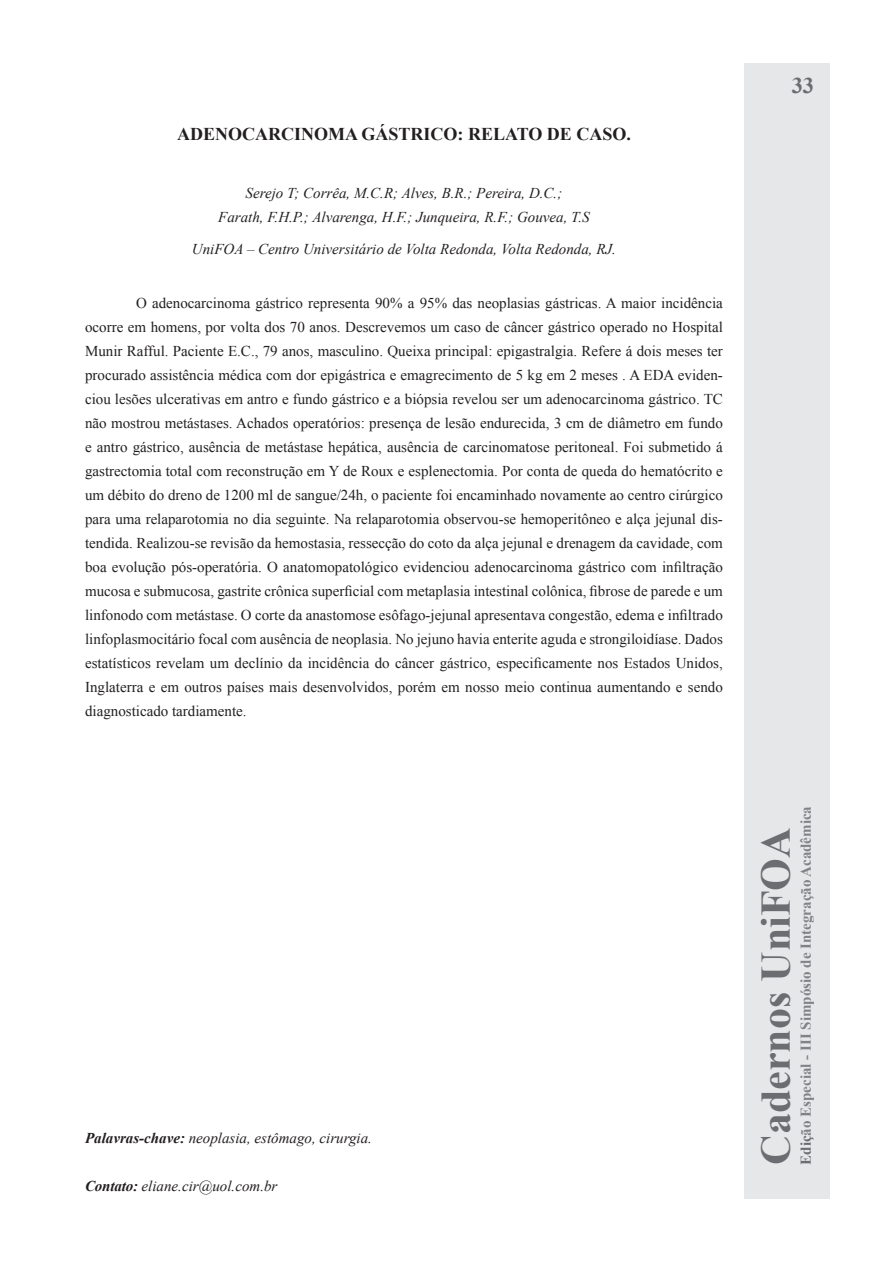
<style>
.page{position:relative;width:893px;height:1263px;background:#fff}
.page>*{position:absolute;margin:0;border:0;box-sizing:border-box;transform-origin:0 0}
.t1{font:700 42px "Times New Roman";color:#6c6d70}
.t2{font:700 22.5px "Times New Roman";color:#6c6d70}
.t3{font:700 18px "Times New Roman";color:#231f20}
.t4{font:15px/24px "Times New Roman";color:#231f20;text-align:justify}
.t5{font:italic 15px/24px "Times New Roman";color:#231f20;text-align:center}
.t6{font:700 15px "Times New Roman";color:#808285}
.s1{font-weight:700}
.s2{color:#6c6d70}
</style>
<div class="page">
<div style="left:744px;top:64px;width:85px;height:1135px;background:#e6e7e9"></div>
<p class="t3" style="left:177px;top:121px;width:455px">ADENOCARCINOMA GÁSTRICO: RELATO DE CASO.</p>
<p class="t5" style="left:218px;top:180px;width:373px">Serejo T; Corrêa, M.C.R; Alves, B.R.; Pereira, D.C.;<br>Farath, F.H.P.; Alvarenga, H.F.; Junqueira, R.F.; Gouvea, T.S</p>
<p class="t5" style="left:192px;top:237px;width:426px">UniFOA – Centro Universitário de Volta Redonda, Volta Redonda, RJ.</p>
<p class="t4" style="left:85px;top:291px;width:639px;text-indent:51px">O adenocarcinoma gástrico representa 90% a 95% das neoplasias gástricas. A maior incidência ocorre em homens, por volta dos 70 anos. Descrevemos um caso de câncer gástrico operado no Hospital Munir Rafful. Paciente E.C., 79 anos, masculino. Queixa principal: epigastralgia. Refere á dois meses ter procurado assistência médica com dor epigástrica e emagrecimento de 5 kg em 2 meses . A EDA eviden&shy;ciou lesões ulcerativas em antro e fundo gástrico e a biópsia revelou ser um adenocarcinoma gástrico. TC não mostrou metástases. Achados operatórios: presença de lesão endurecida, 3 cm de diâmetro em fundo e antro gástrico, ausência de metástase hepática, ausência de carcinomatose peritoneal. Foi submetido á gastrectomia total com reconstrução em Y de Roux e esplenectomia. Por conta de queda do hematócrito e um débito do dreno de 1200 ml de sangue/24h, o paciente foi encaminhado novamente ao centro cirúrgico para uma relaparotomia no dia seguinte. Na relaparotomia observou-se hemoperitôneo e alça jejunal dis&shy;tendida. Realizou-se revisão da hemostasia, ressecção do coto da alça jejunal e drenagem da cavidade, com boa evolução pós-operatória. O anatomopatológico evidenciou adenocarcinoma gástrico com infiltração mucosa e submucosa, gastrite crônica superficial com metaplasia intestinal colônica, fibrose de parede e um linfonodo com metástase. O corte da anastomose esôfago-jejunal apresentava congestão, edema e infiltrado linfoplasmocitário focal com ausência de neoplasia. No jejuno havia enterite aguda e strongiloidíase. Dados estatísticos revelam um declínio da incidência do câncer gástrico, especificamente nos Estados Unidos, Inglaterra e em outros países mais desenvolvidos, porém em nosso meio continua aumentando e sendo diagnosticado tardiamente.</p>
<p class="t5" style="left:85px;top:1125px;width:288px"><span class="s1">Palavras-chave:</span> neoplasia, estômago, cirurgia.</p>
<p class="t5" style="left:85px;top:1173px;width:194px"><span class="s1">Contato:</span> eliane.cir@uol.com.br</p>
<h2 class="t2" style="left:792px;top:70px;width:24px">33</h2>
<h1 class="t1" style="left:747px;top:1165px;width:339px;rotate:-90deg">Cadernos UniFOA</h1>
<p class="t6" style="left:795px;top:1165px;width:360px;rotate:-90deg"><span class="s2">Ediç</span>ão Especial - III Simpósio de Integração Acadêmica</p>
</div>
